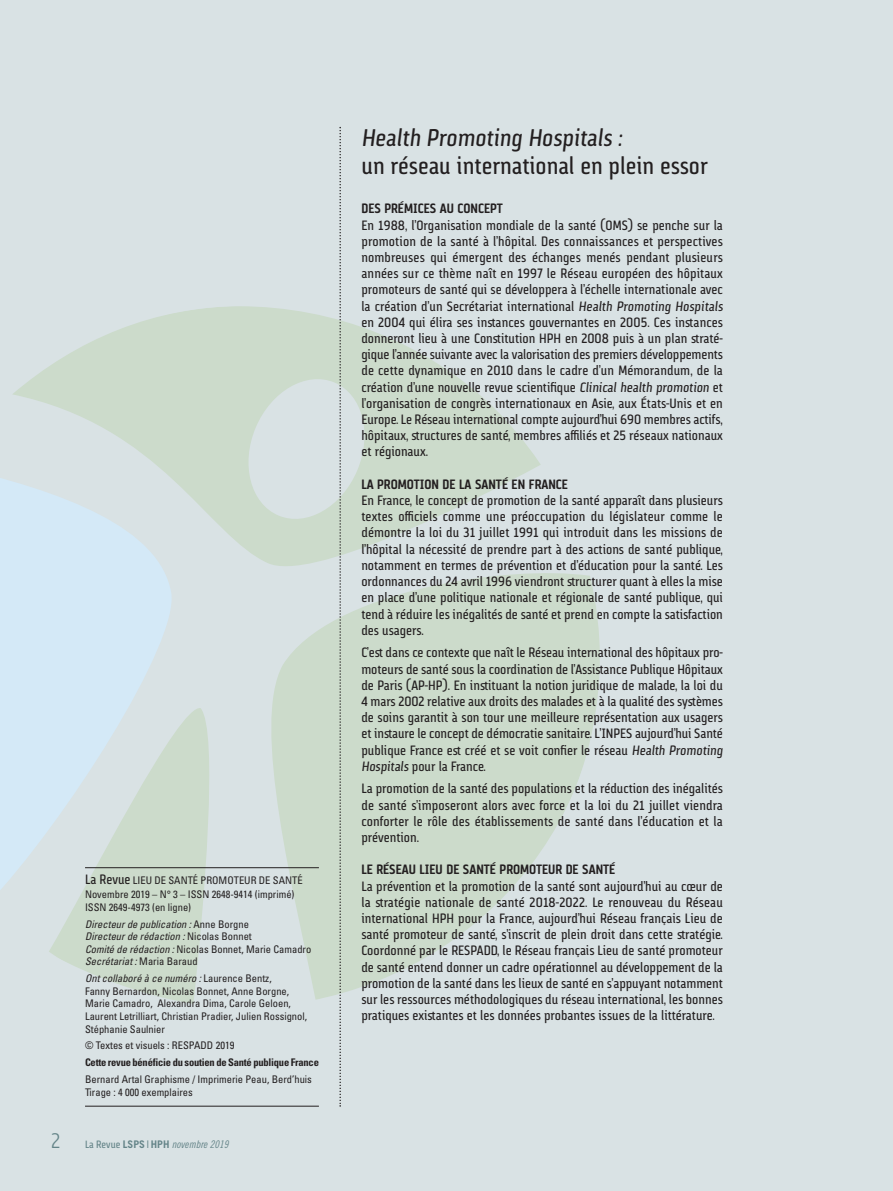
<style>
.page{position:relative;width:893px;height:1191px;background:#d9e2e4}
.page>*{position:absolute;margin:0;border:0;box-sizing:border-box;transform-origin:0 0}
.t1{font:24px "Via Sans";color:#231f20}
.t2{font:italic 24px "Via Sans";color:#231f20}
.t3{font:13.5px/16.2px "Via Sans";color:#231f20;text-align:justify}
.t4{font:700 13.5px "Via Sans";color:#231f20}
.t5{font:condensed 10.5px/12.6px "Univers";color:#231f20}
.t6{font:italic condensed 10.5px/12.6px "Univers";color:#231f20}
.t7{font:700 condensed 10.5px "Univers";letter-spacing:-.02em;color:#231f20}
.t8{font:10.5px "Trade Gothic Cond Eighteen Obl";color:#648488}
.s1{font-family:"Via Sans";font-stretch:normal;font-size:13.5px}
.s2{font-style:italic}
.s3{font-style:normal}
.s4{font-family:"Via Sans";font-weight:300;font-size:21px}
.s5{font-family:"Via Sans"}
.s6{font-family:"Trade Gothic";font-weight:700}
.s7{font-family:"Trade Gothic"}
</style>
<div class="page">
<svg style="left:250px;top:573px;width:350px;height:427px;fill:#ccdbcb"></svg>
<svg style="left:49px;top:708px;width:170px;height:296px;fill:#ccdbcb"></svg>
<svg style="left:0;top:478px;width:180px;height:425px;fill:#d4e9f7"></svg>
<svg style="left:12px;top:306px;width:529px;height:276px"></svg>
<hr style="left:85px;top:867px;width:234px;height:1px;background:#231f20">
<svg style="left:339px;top:127px;width:2px;height:979px"></svg>
<hr style="left:85px;top:1105px;width:234px;height:1px;background:#231f20">
<p class="t5" style="left:85px;top:874px;width:219px;line-height:13.6px"><span class="s1">La Revue</span> LIEU DE SANTÉ PROMOTEUR DE SANTÉ<br>Novembre 2019 – N° 3 – ISSN 2648-9414 (imprimé)</p>
<p class="t5" style="left:85px;top:899px;width:165px;line-height:16.8px">ISSN 2649-4973 (en ligne)<br><span class="s2">Directeur de publication :</span> Anne Borgne</p>
<p class="t6" style="left:85px;top:931px;width:228px">Directeur de rédaction : <span class="s3">Nicolas Bonnet<br></span>Comité de rédaction : <span class="s3">Nicolas Bonnet, Marie Camadro<br></span>Secrétariat : <span class="s3">Maria Baraud</span></p>
<p class="t5" style="left:85px;top:973px;width:224px"><span class="s2">Ont collaboré à ce numéro :</span> Laurence Bentz,<br>Fanny Bernardon, Nicolas Bonnet, Anne Borgne, Marie Camadro, Alexandra Dima, Carole Geloen, Laurent Letrilliart, Christian Pradier, Julien Rossignol, Stéphanie Saulnier</p>
<p class="t5" style="left:85px;top:1040px;width:151px">© Textes et visuels : RESPADD 2019</p>
<p class="t7" style="left:85px;top:1058px;width:235px">Cette revue bénéficie du soutien de Santé publique France</p>
<p class="t5" style="left:85px;top:1074px;width:228px">Bernard Artal Graphisme / Imprimerie Peau, Berd’huis<br>Tirage : 4 000 exemplaires</p>
<p class="t8" style="left:51px;top:1140px;width:179px"><span class="s4">2</span> <span class="s5">La Revue</span> <span class="s6">LSPS</span><span class="s7">I</span><span class="s6">HPH</span> novembre 2019</p>
<h1 class="t2" style="left:361px;top:129px;width:262px">Health Promoting Hospitals :</h1>
<h1 class="t1" style="left:361px;top:158px;width:348px">un réseau international en plein essor</h1>
<p class="t4" style="left:361px;top:204px;width:141px">DES PRÉMICES AU CONCEPT</p>
<p class="t3" style="left:361px;top:218px;width:363px">En 1988, l’Organisation mondiale de la santé (OMS) se penche sur la promotion de la santé à l’hôpital. Des connaissances et perspectives nombreuses qui émergent des échanges menés pendant plusieurs années sur ce thème naît en 1997 le Réseau européen des hôpitaux promoteurs de santé qui se développera à l’échelle internationale avec la création d’un Secrétariat international <span class="s2">Health Promoting Hospitals </span>en 2004 qui élira ses instances gouvernantes en 2005. Ces instances donneront lieu à une Constitution HPH en 2008 puis à un plan straté&shy;gique l’année suivante avec la valorisation des premiers développements de cette dynamique en 2010 dans le cadre d’un Mémorandum, de la création d’une nouvelle revue scientifique <span class="s2">Clinical health promotion</span> et l’organisation de congrès internationaux en Asie, aux États-Unis et en Europe. Le Réseau international compte aujourd’hui 690 membres actifs, hôpitaux, structures de santé, membres affiliés et 25 réseaux nationaux et régionaux.</p>
<p class="t4" style="left:361px;top:479px;width:208px">LA PROMOTION DE LA SANTÉ EN FRANCE</p>
<p class="t3" style="left:361px;top:494px;width:363px">En France, le concept de promotion de la santé apparaît dans plusieurs textes officiels comme une préoccupation du législateur comme le démontre la loi du 31 juillet 1991 qui introduit dans les missions de l’hôpital la nécessité de prendre part à des actions de santé publique, notamment en termes de prévention et d’éducation pour la santé. Les ordonnances du 24 avril 1996 viendront structurer quant à elles la mise en place d’une politique nationale et régionale de santé publique, qui tend à réduire les inégalités de santé et prend en compte la satisfaction des usagers.</p>
<p class="t3" style="left:361px;top:646px;width:363px">C’est dans ce contexte que naît le Réseau international des hôpitaux pro&shy;moteurs de santé sous la coordination de l’Assistance Publique Hôpitaux de Paris (AP-HP). En instituant la notion juridique de malade, la loi du 4 mars 2002 relative aux droits des malades et à la qualité des systèmes de soins garantit à son tour une meilleure représentation aux usagers et instaure le concept de démocratie sanitaire. L’INPES aujourd’hui Santé publique France est créé et se voit confier le réseau <span class="s2">Health Promoting Hospitals</span> pour la France.</p>
<p class="t3" style="left:361px;top:782px;width:363px">La promotion de la santé des populations et la réduction des inégalités de santé s’imposeront alors avec force et la loi du 21 juillet viendra conforter le rôle des établissements de santé dans l’éducation et la prévention.</p>
<p class="t4" style="left:361px;top:865px;width:255px">LE RÉSEAU LIEU DE SANTÉ PROMOTEUR DE SANTÉ</p>
<p class="t3" style="left:361px;top:879px;width:363px">La prévention et la promotion de la santé sont aujourd’hui au cœur de la stratégie nationale de santé 2018-2022. Le renouveau du Réseau international HPH pour la France, aujourd’hui Réseau français Lieu de santé promoteur de santé, s’inscrit de plein droit dans cette stratégie.<br>Coordonné par le RESPADD, le Réseau français Lieu de santé promoteur de santé entend donner un cadre opérationnel au développement de la promotion de la santé dans les lieux de santé en s’appuyant notamment sur les ressources méthodologiques du réseau international, les bonnes pratiques existantes et les données probantes issues de la littérature.</p>
</div>
